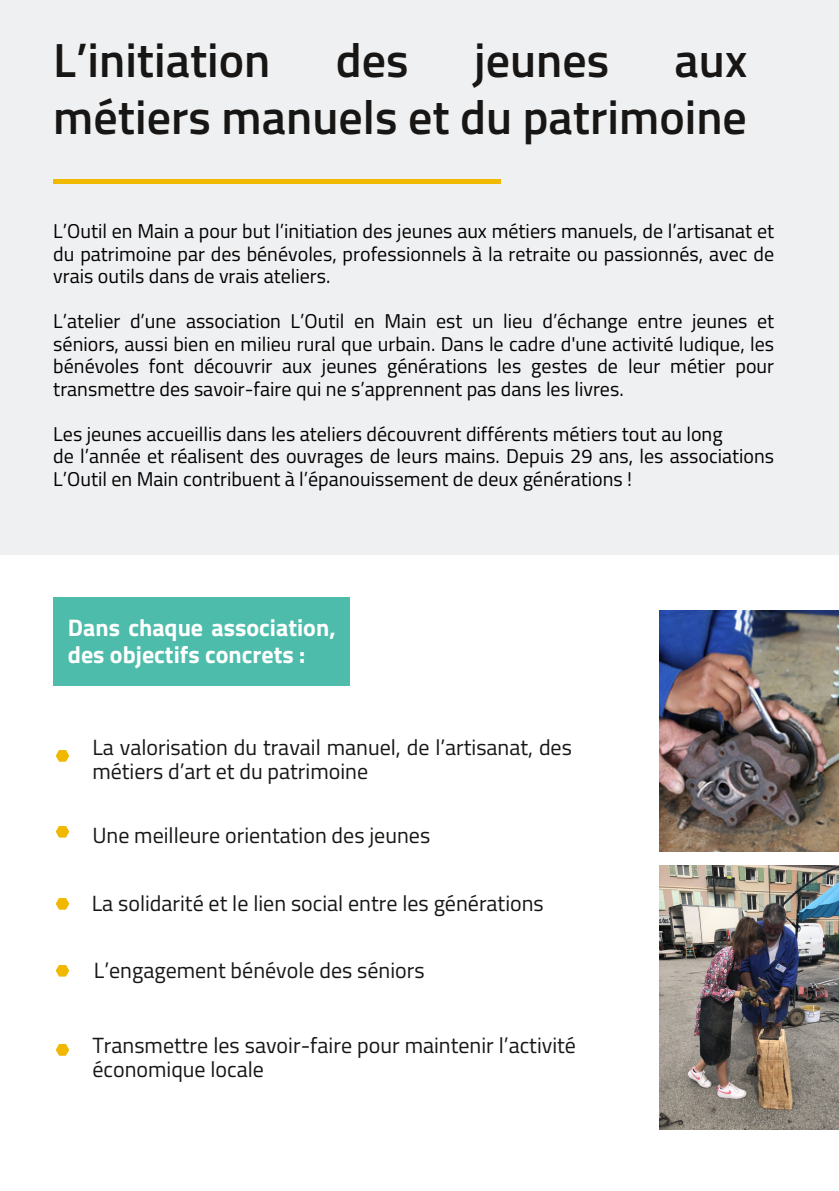
<style>
.page{position:relative;width:839px;height:1191px;background:#fff}
.page>*{position:absolute;margin:0;border:0;box-sizing:border-box;transform-origin:0 0}
.t1{font:600 48px/57px "Titillium Web";color:#171615;text-align:right}
.t2{font:700 24px/27px "Titillium Web";color:#fff}
.t3{font:22px/24px "Titillium Web";color:#171615}
.t4{font:20px/22.4px "Titillium Web";color:#020000;text-align:justify}
</style>
<div class="page">
<div style="left:0;top:0;width:838px;height:555px;background:#eff0f1"></div>
<img style="left:659px;top:610px;width:179px;height:241px">
<div style="left:662px;top:894px;width:176px;height:241px;background:linear-gradient(to right,#fff,#fff)"></div>
<div style="left:53px;top:179px;width:448px;height:5px;background:#f0b800"></div>
<div style="left:54px;top:598px;width:296px;height:88px;background:#4ebcab"></div>
<svg style="left:56px;top:750px;width:13px;height:12px"></svg>
<svg style="left:56px;top:826px;width:13px;height:12px"></svg>
<svg style="left:56px;top:898px;width:13px;height:12px"></svg>
<svg style="left:56px;top:965px;width:13px;height:12px"></svg>
<svg style="left:56px;top:1044px;width:13px;height:12px"></svg>
<img style="left:659px;top:865px;width:179px;height:264px">
<h3 class="t1" style="left:53px;top:31px;width:219px">L’initiation</h3>
<h3 class="t1" style="left:336px;top:31px;width:74px">des</h3>
<h3 class="t1" style="left:474px;top:31px;width:137px">jeunes</h3>
<h3 class="t1" style="left:53px;top:31px;width:695px">aux<br>métiers manuels et du patrimoine</h3>
<h3 class="t4" style="left:53px;top:219px;width:722px">L’Outil en Main a pour but l’initiation des jeunes aux métiers manuels, de l’artisanat et du patrimoine par des bénévoles, professionnels à la retraite ou passionnés, avec de vrais outils dans de vrais ateliers.</h3>
<h3 class="t4" style="left:53px;top:309px;width:722px">L’atelier d’une association L’Outil en Main est un lieu d’échange entre jeunes et séniors, aussi bien en milieu rural que urbain. Dans le cadre d'une activité ludique, les bénévoles font découvrir aux jeunes générations les gestes de leur métier pour transmettre des savoir-faire qui ne s’apprennent pas dans les livres.</h3>
<h3 class="t4" style="left:53px;top:422px;width:670px">Les jeunes accueillis dans les ateliers découvrent différents métiers tout au long</h3>
<h3 class="t4" style="left:53px;top:444px;width:722px">de l’année et réalisent des ouvrages de leurs mains. Depuis 29 ans, les associations<br>L’Outil en Main contribuent à l’épanouissement de deux générations !</h3>
<p class="t2" style="left:68px;top:613px;width:269px">Dans chaque association, des objectifs concrets :</p>
<p class="t3" style="left:92px;top:735px;width:481px">La valorisation du travail manuel, de l’artisanat, des métiers d’art et du patrimoine</p>
<p class="t3" style="left:92px;top:823px;width:339px">Une meilleure orientation des jeunes</p>
<p class="t3" style="left:92px;top:891px;width:453px">La solidarité et le lien social entre les générations</p>
<p class="t3" style="left:94px;top:958px;width:332px">L’engagement bénévole des séniors</p>
<h2 class="t3" style="left:92px;top:1032px;width:485px">Transmettre les savoir-faire pour maintenir l’activité économique locale</h2>
</div>
